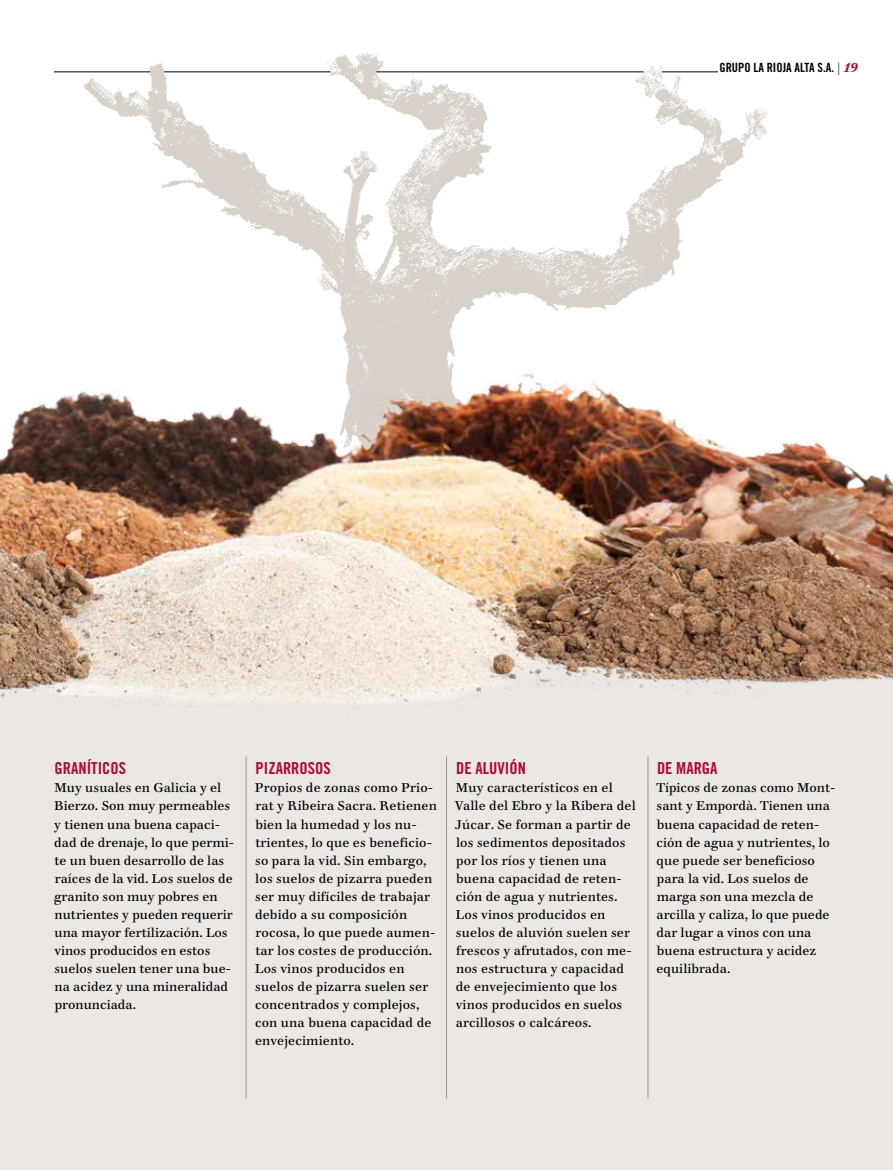
<style>
.page{position:relative;width:893px;height:1170px;background:#fff}
.page>*{position:absolute;margin:0;border:0;box-sizing:border-box;transform-origin:0 0}
.H2-Texto{font:16.5px "Trade Gothic LT Std Bd Cn 20";color:#b10933}
.P-_Sin_sangria{font:12.75px/18px "Walbaum 12 pt";letter-spacing:.005em;color:#000}
.t1{font:12.75px "Trade Gothic LT Std Bd Cn 20";color:#000}
.s1{font-family:"Walbaum 12 pt";font-weight:700}
.s2{font-family:"Walbaum 12 pt";font-weight:700;font-style:italic;color:#b10933}
</style>
<div class="page">
<img style="left:54px;top:51px;width:713px;height:304px">
<div style="left:0;top:648px;width:893px;height:521px;background:#ebe7e4"></div>
<img style="left:0;top:355px;width:893px;height:353px">
<hr style="left:246px;top:756px;width:1px;height:342px;background:#9d9d9c">
<hr style="left:446px;top:756px;width:1px;height:342px;background:#9d9d9c">
<hr style="left:648px;top:756px;width:1px;height:342px;background:#9d9d9c">
<hr style="left:662px;top:72px;width:56px;height:1px;background:#000">
<hr style="left:54px;top:72px;width:96px;height:1px;background:#000">
<hr style="left:164px;top:72px;width:167px;height:1px;background:#000">
<hr style="left:376px;top:72px;width:267px;height:1px;background:#000">
<p class="t1" style="left:719px;top:60px;width:140px">GRUPO LA RIOJA ALTA S.A. <span class="s1">|</span> <span class="s2">19</span></p>
<p class="H2-Texto" style="left:55px;top:758px;width:73px">GRANÍTICOS</p>
<p class="P-_Sin_sangria" style="left:54px;top:777px;width:181px">Muy usuales en Galicia y el<br>Bierzo. Son muy permeables y tienen una buena capaci&shy;dad de drenaje, lo que permi&shy;te un buen desarrollo de las raíces de la vid. Los suelos de granito son muy pobres en nutrientes y pueden requerir una mayor fertilización. Los vinos producidos en estos suelos suelen tener una bue&shy;na acidez y una mineralidad pronunciada.</p>
<p class="H2-Texto" style="left:256px;top:758px;width:77px">PIZARROSOS</p>
<p class="P-_Sin_sangria" style="left:255px;top:777px;width:183px">Propios de zonas como Prio&shy;rat y Ribeira Sacra. Retienen bien la humedad y los nu&shy;trientes, lo que es beneficio&shy;so para la vid. Sin embargo, los suelos de pizarra pueden ser muy difíciles de trabajar debido a su composición rocosa, lo que puede aumen&shy;tar los costes de producción.<br>Los vinos producidos en suelos de pizarra suelen ser concentrados y complejos, con una buena capacidad de envejecimiento.</p>
<p class="H2-Texto" style="left:456px;top:758px;width:71px">DE ALUVIÓN</p>
<p class="P-_Sin_sangria" style="left:455px;top:777px;width:182px">Muy característicos en el<br>Valle del Ebro y la Ribera del<br>Júcar. Se forman a partir de los sedimentos depositados por los ríos y tienen una buena capacidad de reten&shy;ción de agua y nutrientes.<br>Los vinos producidos en suelos de aluvión suelen ser frescos y afrutados, con me&shy;nos estructura y capacidad de envejecimiento que los vinos producidos en suelos arcillosos o calcáreos.</p>
<p class="H2-Texto" style="left:657px;top:758px;width:62px">DE MARGA</p>
<p class="P-_Sin_sangria" style="left:656px;top:777px;width:180px">Típicos de zonas como Mont&shy;sant y Empordà. Tienen una buena capacidad de reten&shy;ción de agua y nutrientes, lo que puede ser beneficioso para la vid. Los suelos de marga son una mezcla de arcilla y caliza, lo que puede dar lugar a vinos con una buena estructura y acidez equilibrada.</p>
</div>
